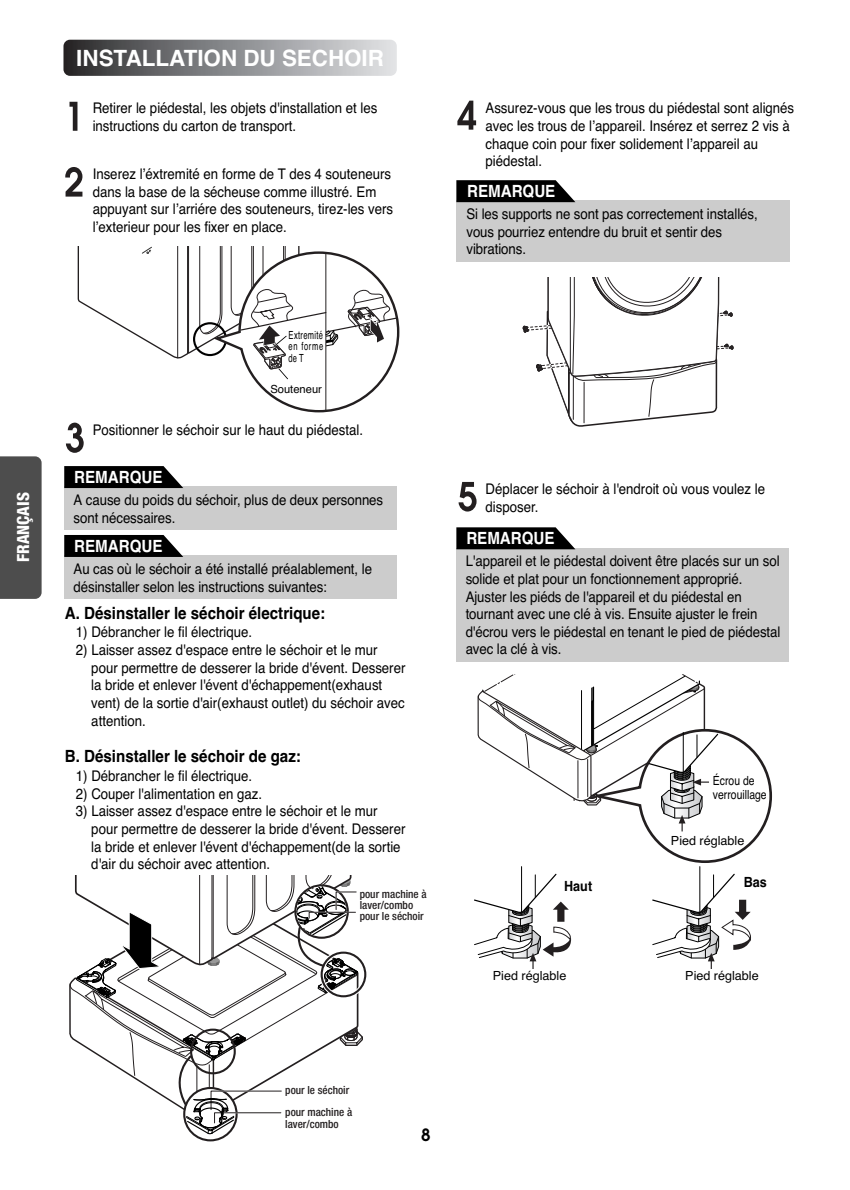
<style>
.page{position:relative;width:850px;height:1190px;background:#fff}
.page>*{position:absolute;margin:0;border:0;box-sizing:border-box;transform-origin:0 0}
.t1{font:700 22.4px "Helvetica";color:#fff}
.t2{font:700 16.8px "Helvetica";color:#000;scale:.9 1}
.t3{font:700 16.8px "Helvetica";color:#fff;scale:.9 1}
.t4{font:800 condensed 16.8px "Helvetica Neue";color:#fff}
.t5{font:600 16.8px "Avant Garde";color:#000}
.t6{font:14.6px/17.6px "Helvetica";color:#000;scale:.9 1}
.t7{font:700 14px "Helvetica";color:#000;scale:.9 1}
.t8{font:12.6px "Helvetica";color:#000}
.t9{font:12.6px/14px "Helvetica";color:#000;scale:.83 1}
.t10{font:500 condensed 11.2px/11.2px "Helvetica Neue";color:#231f20}
.t11{font:11.2px/11.2px "Helvetica";letter-spacing:.04em;color:#000;text-align:justify;scale:.68 1}
.t12{font:11.2px "Helvetica";color:#000}
</style>
<div class="page">
<div style="left:0;top:456px;width:42px;height:143px;background:#4d4d4d"></div>
<svg style="left:183px;top:1087px;width:55px;height:54px"></svg>
<svg style="left:69px;top:875px;width:295px;height:260px"></svg>
<div style="left:358px;top:888px;width:73px;height:39px;background:#fff"></div>
<div style="left:284px;top:1085px;width:77px;height:50px;background:#fff"></div>
<div style="left:64px;top:487px;width:333px;height:43px;background:#ccc"></div>
<svg style="left:64px;top:466px;width:119px;height:22px;background:#151515"></svg>
<svg style="left:66px;top:423px;width:18px;height:30px"></svg>
<div style="left:64px;top:556px;width:333px;height:43px;background:#ccc"></div>
<svg style="left:64px;top:535px;width:119px;height:22px;background:#151515"></svg>
<div style="left:63px;top:40px;width:334px;height:36px;background:linear-gradient(to right,#2c2c2d,#e4e5e9);border-radius:7px"></div>
<svg style="left:70px;top:102px;width:7px;height:29px"></svg>
<svg style="left:65px;top:167px;width:17px;height:30px"></svg>
<svg style="left:77px;top:247px;width:323px;height:166px"></svg>
<svg style="left:523px;top:278px;width:211px;height:149px"></svg>
<svg style="left:457px;top:101px;width:19px;height:29px"></svg>
<div style="left:456px;top:201px;width:334px;height:61px;background:#ccc"></div>
<svg style="left:456px;top:180px;width:119px;height:22px;background:#171717"></svg>
<hr style="left:521px;top:867px;width:1px;height:45px;background:#000">
<svg style="left:477px;top:674px;width:295px;height:189px"></svg>
<hr style="left:700px;top:867px;width:1px;height:45px;background:#000">
<svg style="left:474px;top:873px;width:97px;height:95px"></svg>
<svg style="left:652px;top:873px;width:99px;height:95px"></svg>
<svg style="left:459px;top:482px;width:18px;height:30px"></svg>
<div style="left:456px;top:548px;width:333px;height:113px;background:#ccc"></div>
<svg style="left:456px;top:527px;width:119px;height:22px;background:#181818"></svg>
<p class="t4" style="left:17px;top:562px;width:71px;rotate:-90deg">FRANÇAIS</p>
<h1 class="t1" style="left:76px;top:50px;width:309px">INSTALLATION DU SECHOIR</h1>
<p class="t6" style="left:93px;top:101px;width:318px">Retirer le piédestal, les objets d'installation et les instructions du carton de transport.</p>
<p class="t6" style="left:486px;top:101px;width:345px">Assurez-vous que les trous du piédestal sont alignés avec les trous de l’appareil. Insérez et serrez 2 vis à chaque coin pour fixer solidement l’appareil au piédestal.</p>
<p class="t6" style="left:93px;top:166px;width:335px">Inserez l’éxtremité en forme de T des 4 souteneurs dans la base de la sécheuse comme illustré. Em appuyant sur l’arriére des souteneurs, tirez-les vers l’exterieur pour les fixer en place.</p>
<p class="t3" style="left:467px;top:185px;width:99px">REMARQUE</p>
<p class="t6" style="left:466px;top:207px;width:325px">Si les supports ne sont pas correctement installés, vous pourriez entendre du bruit et sentir des vibrations.</p>
<p class="t11" style="left:289px;top:331px;width:52px">Extremité en forme de T</p>
<p class="t12" style="left:270px;top:385px;width:53px">Souteneur</p>
<p class="t6" style="left:93px;top:423px;width:302px">Positionner le séchoir sur le haut du piédestal.</p>
<p class="t3" style="left:74px;top:471px;width:99px">REMARQUE</p>
<p class="t6" style="left:74px;top:492px;width:346px">A cause du poids du séchoir, plus de deux personnes sont nécessaires.</p>
<p class="t3" style="left:74px;top:540px;width:99px">REMARQUE</p>
<p class="t6" style="left:74px;top:561px;width:333px">Au cas où le séchoir a été installé préalablement, le désinstaller selon les instructions suivantes:</p>
<p class="t2" style="left:65px;top:607px;width:291px">A. Désinstaller le séchoir électrique:</p>
<p class="t6" style="left:76px;top:625px;width:197px">1) Débrancher le fil électrique.</p>
<p class="t6" style="left:91px;top:643px;width:351px;text-indent:-15px">2) Laisser assez d'espace entre le séchoir et le mur pour permettre de desserer la bride d'évent. Desserer la bride et enlever l'évent d'échappement(exhaust vent) de la sortie d'air(exhaust outlet) du séchoir avec attention.</p>
<p class="t2" style="left:65px;top:750px;width:264px">B. Désinstaller le séchoir de gaz:</p>
<p class="t6" style="left:76px;top:769px;width:197px">1) Débrancher le fil électrique.</p>
<p class="t6" style="left:76px;top:786px;width:208px">2) Couper l'alimentation en gaz.</p>
<p class="t6" style="left:91px;top:804px;width:351px;text-indent:-15px">3) Laisser assez d'espace entre le séchoir et le mur pour permettre de desserer la bride d'évent. Desserer la bride et enlever l'évent d'échappement(de la sortie d'air du séchoir avec attention.</p>
<p class="t10" style="left:360px;top:889px;width:68px">pour machine à laver/combo pour le séchoir</p>
<p class="t6" style="left:486px;top:482px;width:312px">Déplacer le séchoir à l'endroit où vous voulez le disposer.</p>
<p class="t3" style="left:466px;top:532px;width:99px">REMARQUE</p>
<p class="t6" style="left:466px;top:554px;width:351px">L'appareil et le piédestal doivent être placés sur un sol solide et plat pour un fonctionnement approprié.<br>Ajuster les piéds de l'appareil et du piédestal en tournant avec une clé à vis. Ensuite ajuster le frein d'écrou vers le piédestal en tenant le pied de piédestal avec la clé à vis.</p>
<p class="t9" style="left:713px;top:775px;width:66px">Écrou de verrouillage</p>
<p class="t8" style="left:671px;top:836px;width:75px">Pied réglable</p>
<p class="t7" style="left:564px;top:881px;width:33px">Haut</p>
<p class="t7" style="left:744px;top:877px;width:27px">Bas</p>
<p class="t8" style="left:493px;top:971px;width:75px">Pied réglable</p>
<p class="t8" style="left:685px;top:971px;width:75px">Pied réglable</p>
<p class="t10" style="left:285px;top:1080px;width:68px;line-height:22.4px">pour le séchoir pour machine à</p>
<p class="t10" style="left:285px;top:1119px;width:55px">laver/combo</p>
<p class="t5" style="left:421px;top:1128px;width:11px">8</p>
</div>
